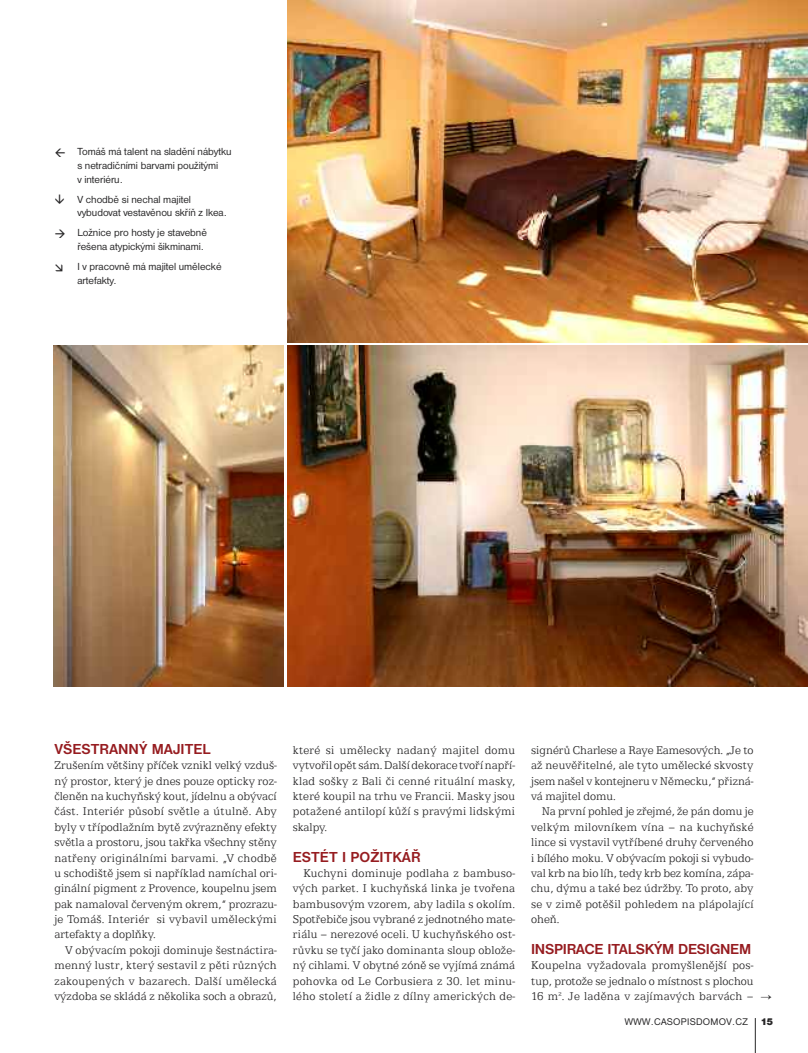
<style>
.page{position:relative;width:808px;height:1053px;background:#fff}
.page>*{position:absolute;margin:0;border:0;box-sizing:border-box;transform-origin:0 0}
.t1{font:700 15px "Nimbus Sans DCE";color:#961c20}
.t2{font:700 15px "Nimbus Sans DCE";letter-spacing:-.02em;color:#961c20}
.t3{font:300 11.62px/15.4px "Egyptian TCE";letter-spacing:.02em;color:#272627;text-align:justify;scale:.94 1}
.t4{font:10.62px/13.8px "Nimbus Sans DCE";color:#272627}
.t5{font:10px "Nimbus Sans DCE";letter-spacing:.03em;color:#272627}
.t6{font:900 10px "Nimbus Sans DCE";color:#272627}
</style>
<div class="page">
<hr style="left:755px;top:1017px;width:1px;height:35px;background:#272627">
<img style="left:287px;top:345px;width:521px;height:341px">
<img style="left:53px;top:345px;width:230px;height:341px">
<img style="left:287px;top:0;width:521px;height:342px">
<p class="t4" style="left:77px;top:144px;width:156px">Tomáš má talent na sladění nábytku s netradičními barvami použitými<br>v interiéru.</p>
<p class="t4" style="left:77px;top:192px;width:151px">V chodbě si nechal majitel vybudovat vestavěnou skříň z Ikea.</p>
<p class="t4" style="left:77px;top:226px;width:131px">Ložnice pro hosty je stavebně řešena atypickými šikminami.</p>
<p class="t4" style="left:77px;top:259px;width:146px">I v pracovně má majitel umělecké artefakty.</p>
<p class="t1" style="left:54px;top:739px;width:158px">VŠESTRANNÝ MAJITEL</p>
<p class="t3" style="left:54px;top:757px;width:238px">Zrušením většiny příček vznikl velký vzduš&shy;ný prostor, který je dnes pouze opticky roz&shy;členěn na kuchyňský kout, jídelnu a obývací část. Interiér působí světle a útulně. Aby byly v třípodlažním bytě zvýrazněny efekty světla a prostoru, jsou takřka všechny stěny natřeny originálními barvami. „V chodbě u schodiště jsem si například namíchal ori&shy;ginální pigment z Provence, koupelnu jsem pak namaloval červeným okrem,“ prozrazu&shy;je Tomáš. Interiér si vybavil uměleckými artefakty a doplňky.</p>
<p class="t3" style="left:54px;top:942px;width:238px;text-indent:11px">V obývacím pokoji dominuje šestnáctira&shy;menný lustr, který sestavil z pěti různých zakoupených v bazarech. Další umělecká výzdoba se skládá z několika soch a obrazů,</p>
<p class="t3" style="left:293px;top:742px;width:238px">které si umělecky nadaný majitel domu vytvořil opět sám. Další dekorace tvořínapří&shy;klad sošky z Bali či cenné rituální masky, které koupil na trhu ve Francii. Masky jsou potažené antilopí kůží s pravými lidskými skalpy.</p>
<p class="t1" style="left:293px;top:847px;width:129px">ESTÉT I POŽITKÁŘ</p>
<p class="t3" style="left:293px;top:865px;width:238px;text-indent:11px">Kuchyni dominuje podlaha z bambuso&shy;vých parket. I kuchyňská linka je tvořena bambusovým vzorem, aby ladila s okolím.<br>Spotřebiče jsou vybrané z jednotného mate&shy;riálu – nerezové oceli. U kuchyňského ost&shy;růvku se tyčí jako dominanta sloup oblože&shy;ný cihlami. V obytné zóně se vyjímá známá pohovka od Le Corbusiera z 30. let minu&shy;lého století a židle z dílny amerických de-</p>
<p class="t3" style="left:531px;top:742px;width:238px">signérů Charlese a Raye Eamesových. „Je to až neuvěřitelné, ale tyto umělecké skvosty jsem našel v kontejneru v Německu,“ přizná&shy;vá majitel domu.</p>
<p class="t3" style="left:531px;top:803px;width:238px;text-indent:11px">Na první pohled je zřejmé, že pán domu je velkým milovníkem vína – na kuchyňské lince si vystavil vytříbené druhy červeného i bílého moku. V obývacím pokoji si vybudo&shy;val krb na bio líh, tedy krb bez komína, zápa&shy;chu, dýmu a také bez údržby. To proto, aby se v zimě potěšil pohledem na plápolající oheň.</p>
<p class="t2" style="left:531px;top:939px;width:222px">INSPIRACE ITALSKÝM DESIGNEM</p>
<p class="t3" style="left:531px;top:957px;width:238px">Koupelna vyžadovala promyšlenější pos&shy;tup, protože se jednalo o místnost s plochou 16 m<sup>2</sup>. Je laděna v zajímavých barvách –</p>
<p class="t5" style="left:625px;top:1015px;width:124px">WWW.CASOPISDOMOV.CZ</p>
<p class="t6" style="left:760px;top:1015px;width:14px">15</p>
</div>
